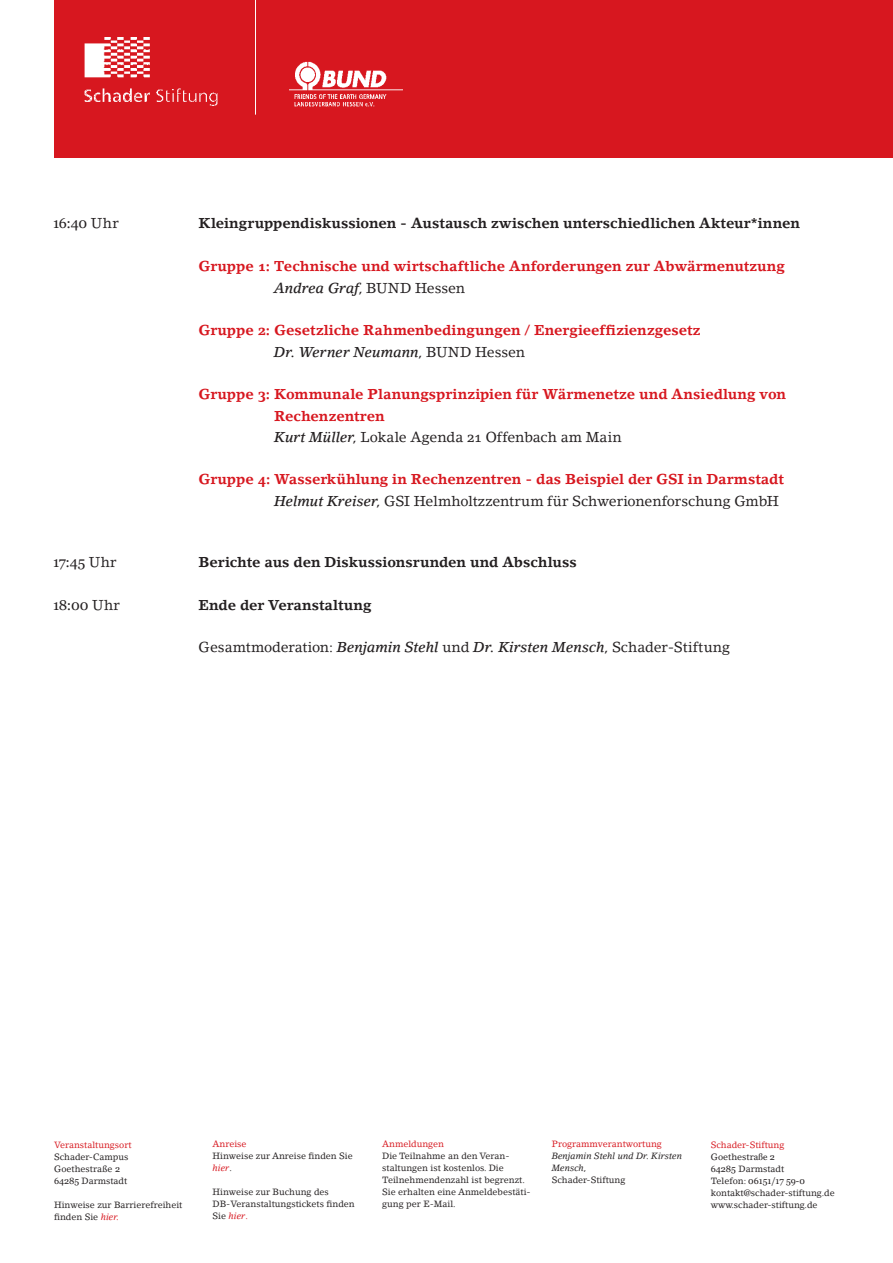
<style>
.page{position:relative;width:893px;height:1263px;background:#fff}
.page>*{position:absolute;margin:0;border:0;box-sizing:border-box;transform-origin:0 0}
.T2_Programm_Impuls_1{font:700 14.25px/21.3px "Lino Letter Std";color:#d7171f}
.T2_Programm_Uhrzeit{font:700 14.25px "Lino Letter Std";color:#231f20}
.T2_Programm_Uhrzeit-2{font:14.25px "Lino Letter Std";letter-spacing:-.005em;color:#231f20}
.T2_Programm_Impuls_1-2{font:italic 500 14.25px "Lino Letter Std";letter-spacing:-.005em;color:#231f20}
.T2_Programm_Uhrzeit-3{font:14.25px "Georgia";letter-spacing:-.02em;color:#231f20}
.t1{font:9px/12px "Lino Letter Std";color:#231f20}
.t2{font:9px "Lino Letter Std";color:#d71920}
.t3{font:italic 9px/12px "Lino Letter Std";color:#231f20}
.t4{font:9px "Lino Letter Std";color:#d7171f}
.t5{font:9px "Georgia";color:#231f20}
.s1{font-family:"Lino Letter Std"}
.s2{font-weight:500;font-style:italic;color:#231f20}
.s3{font-weight:400;color:#231f20}
.s4{font-weight:400;font-style:normal}
.s5{font-weight:500;font-style:italic}
.s6{font-family:"Georgia"}
.s7{font-style:italic;color:#d7171f}
.s8{color:#d7171f}
.s9{font-style:normal}
</style>
<div class="page">
<div style="left:54px;top:0;width:839px;height:157px;background:#d7171f"></div>
<img style="left:85px;top:37px;width:133px;height:69px">
<hr style="left:255px;top:0;width:1px;height:115px;background:#fff">
<img style="left:289px;top:61px;width:114px;height:46px">
<p class="T2_Programm_Uhrzeit-3" style="left:53px;top:215px;width:67px">16:40 <span class="s1">Uhr</span></p>
<p class="T2_Programm_Uhrzeit" style="left:199px;top:215px;width:603px">Kleingruppendiskussionen - Austausch zwischen unterschiedlichen Akteur*innen</p>
<p class="T2_Programm_Impuls_1" style="left:274px;top:256px;width:512px;text-indent:-76px">Gruppe 1: Technische und wirtschaftliche Anforderungen zur Abwärmenutzung<br><span class="s2">Andrea Graf</span><span class="s3">, BUND Hessen</span></p>
<p class="T2_Programm_Impuls_1" style="left:199px;top:320px;width:503px">Gruppe 2: Gesetzliche Rahmenbedingungen / Energieeffizienzgesetz</p>
<p class="T2_Programm_Impuls_1-2" style="left:274px;top:343px;width:253px">Dr. Werner Neumann<span class="s4">, BUND Hessen</span></p>
<p class="T2_Programm_Impuls_1" style="left:274px;top:383px;width:513px;text-indent:-76px">Gruppe 3: Kommunale Planungsprinzipien für Wärmenetze und Ansiedlung von<br>Rechenzentren<br><span class="s2">Kurt Müller</span><span class="s3">, Lokale Agenda 21 Offenbach am Main</span></p>
<p class="T2_Programm_Impuls_1" style="left:274px;top:469px;width:511px;text-indent:-76px">Gruppe 4: Wasserkühlung in Rechenzentren - das Beispiel der GSI in Darmstadt<br><span class="s2">Helmut Kreiser</span><span class="s3">, GSI Helmholtzzentrum für Schwerionenforschung GmbH</span></p>
<p class="T2_Programm_Uhrzeit-3" style="left:53px;top:553px;width:65px">17:45 <span class="s1">Uhr</span></p>
<p class="T2_Programm_Uhrzeit" style="left:199px;top:553px;width:380px">Berichte aus den Diskussionsrunden und Abschluss</p>
<p class="T2_Programm_Uhrzeit-3" style="left:53px;top:596px;width:68px">18:00 <span class="s1">Uhr</span></p>
<p class="T2_Programm_Uhrzeit" style="left:199px;top:596px;width:174px">Ende der Veranstaltung</p>
<p class="T2_Programm_Uhrzeit-2" style="left:199px;top:639px;width:533px">Gesamtmoderation: <span class="s5">Benjamin Stehl</span> und <span class="s5">Dr. Kirsten Mensch</span>, Schader-Stiftung</p>
<p class="t2" style="left:54px;top:1139px;width:79px">Veranstaltungsort</p>
<p class="t1" style="left:54px;top:1150px;width:76px">Schader-Campus</p>
<p class="t1" style="left:54px;top:1162px;width:68px">Goethestraße <span class="s6">2</span></p>
<p class="t1" style="left:54px;top:1174px;width:75px"><span class="s6">64285</span> Darmstadt</p>
<p class="t1" style="left:54px;top:1198px;width:130px">Hinweise zur Barrierefreiheit</p>
<p class="t1" style="left:54px;top:1210px;width:67px">finden Sie <span class="s7">hier.</span></p>
<p class="t4" style="left:213px;top:1139px;width:36px">Anreise</p>
<p class="t1" style="left:213px;top:1150px;width:142px">Hinweise zur Anreise finden Sie <span class="s7">hier</span>.</p>
<p class="t1" style="left:213px;top:1186px;width:144px">Hinweise zur Buchung des<br>DB-Veranstaltungstickets finden<br>Sie <span class="s7">hier</span><span class="s8">.</span></p>
<p class="t2" style="left:382px;top:1139px;width:63px">Anmeldungen</p>
<p class="t1" style="left:382px;top:1150px;width:150px">Die Teilnahme an den Veran&shy;staltungen ist kostenlos. Die<br>Teilnehmendenzahl ist begrenzt.<br>Sie erhalten eine Anmeldebestäti&shy;gung per E-Mail.</p>
<p class="t4" style="left:552px;top:1139px;width:112px">Programmverantwortung</p>
<p class="t3" style="left:552px;top:1150px;width:132px">Benjamin Stehl und Dr. Kirsten<br>Mensch<span class="s9">,</span></p>
<p class="t1" style="left:552px;top:1174px;width:75px">Schader-Stiftung</p>
<p class="t2" style="left:711px;top:1139px;width:75px">Schader-Stiftung</p>
<p class="t1" style="left:711px;top:1150px;width:66px">Goethestr<span class="s6">aße 2</span></p>
<p class="t1" style="left:711px;top:1162px;width:75px"><span class="s6">64285</span> Darmstadt</p>
<p class="t5" style="left:711px;top:1175px;width:96px"><span class="s1">Telefon:</span> 06151/17 59-0</p>
<p class="t1" style="left:711px;top:1186px;width:125px">kontakt@schader-stiftung.de</p>
<p class="t1" style="left:711px;top:1198px;width:108px">www.schader-stiftung.de</p>
</div>
